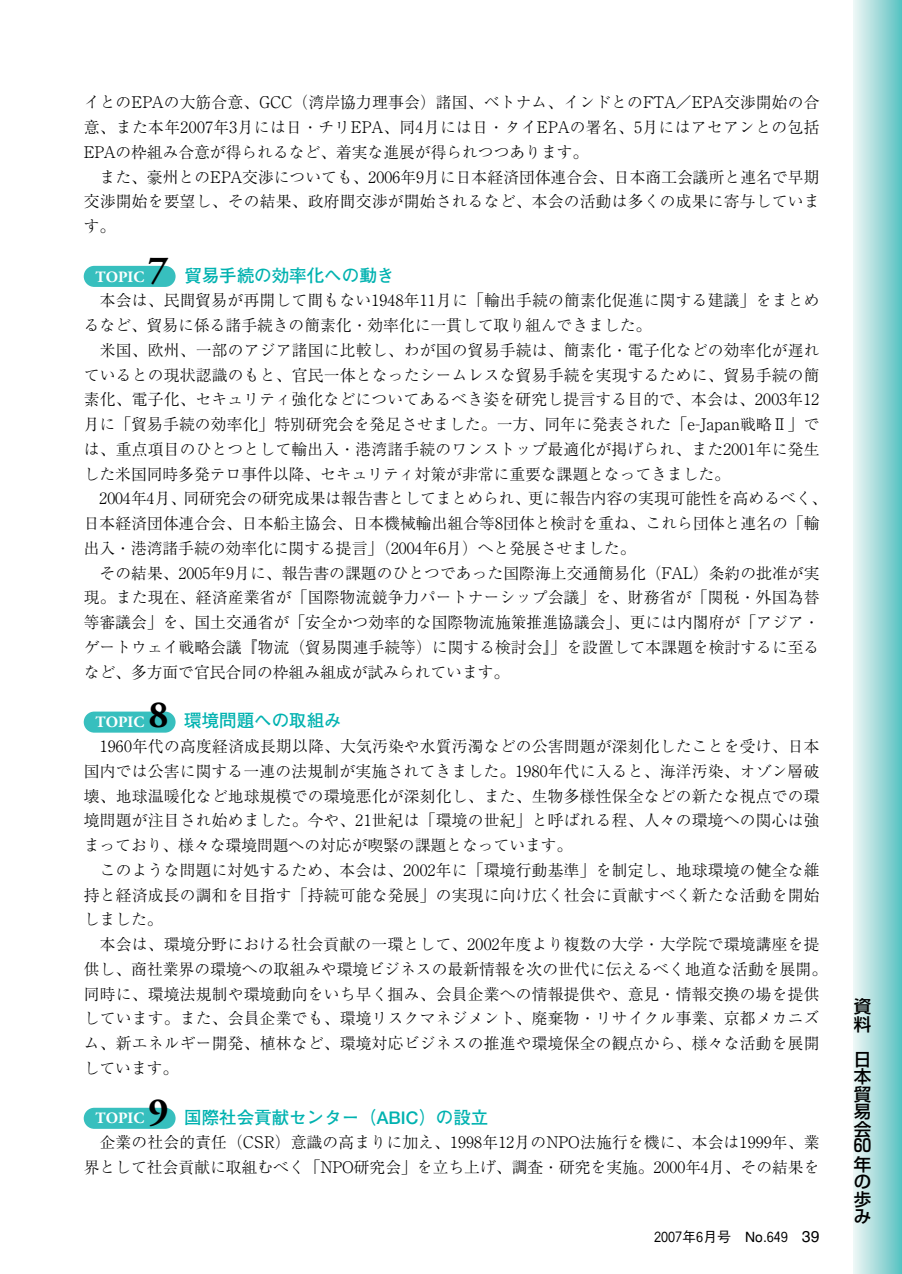
<style>
.page{position:relative;width:902px;height:1274px;background:#fff}
.page>*{position:absolute;margin:0;border:0;box-sizing:border-box;transform-origin:0 0}
.t1{font:700 17.5px "Futo Go B101";color:#00b2b0}
.t2{font:500 17.5px/17.5px "Shin Go";color:#000;text-align:justify}
.t3{font:500 17.5px "Shingo Num";color:#000}
.t4{font:300 15.75px/24.7px "Ryumin";letter-spacing:.005em;color:#000;text-align:justify}
.t5{font:700 15.75px "Adobe Garamond";color:#fff}
.t6{font:14px "Gothic Num";color:#000}
.s1{font-family:"Rm Alpha";font-weight:400}
.s2{font-family:"Ryumin Num";font-weight:400}
.s3{font-family:"Adobe Garamond";font-size:38.5px;color:#000}
.s4{font-family:"Gothic BBB";font-weight:500}
.s5{font-family:"Helvetica";font-size:15.75px}
</style>
<div class="page">
<div style="left:84px;top:266px;width:91px;height:21px;background:#37bfbe;border-radius:11px"></div>
<div style="left:84px;top:712px;width:91px;height:21px;background:#37bfbe;border-radius:11px"></div>
<div style="left:84px;top:1108px;width:91px;height:21px;background:#37bfbe;border-radius:11px"></div>
<div style="left:853px;top:0;width:48px;height:1274px;background:linear-gradient(to right,#f1f6f6,#5fc3c3)"></div>
<p class="t4" style="left:84px;top:92px;width:737px">イとの<span class="s1">EPA</span>の大筋合意、<span class="s1">GCC</span>（湾岸協力理事会）諸国、ベトナム、インドとの<span class="s1">FTA</span>／<span class="s1">EPA</span>交渉開始の合意、また本年<span class="s2">2007</span>年<span class="s2">3</span>月には日・チリ<span class="s1">EPA</span>、同<span class="s2">4</span>月には日・タイ<span class="s1">EPA</span>の署名、<span class="s2">5</span>月にはアセアンとの包括<span class="s1">EPA</span>の枠組み合意が得られるなど、着実な進展が得られつつあります。</p>
<p class="t4" style="left:84px;top:166px;width:737px;text-indent:16px">また、豪州との<span class="s1">EPA</span>交渉についても、<span class="s2">2006</span>年<span class="s2">9</span>月に日本経済団体連合会、日本商工会議所と連名で早期交渉開始を要望し、その結果、政府間交渉が開始されるなど、本会の活動は多くの成果に寄与しています。</p>
<p class="t5" style="left:95px;top:270px;width:50px">TOPIC</p>
<p class="t1" style="left:148px;top:268px;width:247px"><span class="s3">7</span> 貿易手続の効率化への動き</p>
<p class="t4" style="left:84px;top:290px;width:737px;text-indent:16px">本会は、民間貿易が再開して間もない<span class="s2">1948</span>年<span class="s2">11</span>月に「輸出手続の簡素化促進に関する建議」をまとめるなど、貿易に係る諸手続きの簡素化・効率化に一貫して取り組んできました。</p>
<p class="t4" style="left:84px;top:340px;width:737px;text-indent:16px">米国、欧州、一部のアジア諸国に比較し、わが国の貿易手続は、簡素化・電子化などの効率化が遅れているとの現状認識のもと、官民一体となったシームレスな貿易手続を実現するために、貿易手続の簡素化、電子化、セキュリティ強化などについてあるべき姿を研究し提言する目的で、本会は、<span class="s2">2003</span>年<span class="s2">12</span>月に「貿易手続の効率化」特別研究会を発足させました。一方、同年に発表された「<span class="s1">e-Japan</span>戦略Ⅱ」では、重点項目のひとつとして輸出入・港湾諸手続のワンストップ最適化が掲げられ、また<span class="s2">2001</span>年に発生した米国同時多発テロ事件以降、セキュリティ対策が非常に重要な課題となってきました。</p>
<p class="t4" style="left:84px;top:488px;width:745px;text-align:left;text-indent:16px"><span class="s2">2004</span>年<span class="s2">4</span>月、同研究会の研究成果は報告書としてまとめられ、更に報告内容の実現可能性を高めるべく、日本経済団体連合会、日本船主協会、日本機械輸出組合等<span class="s2">8</span>団体と検討を重ね、これら団体と連名の「輸出入・港湾諸手続の効率化に関する提言」（<span class="s2">2004</span>年<span class="s2">6</span>月）へと発展させました。</p>
<p class="t4" style="left:84px;top:563px;width:737px;text-indent:16px">その結果、<span class="s2">2005</span>年<span class="s2">9</span>月に、報告書の課題のひとつであった国際海上交通簡易化（<span class="s1">FAL</span>）条約の批准が実現。また現在、経済産業省が「国際物流競争力パートナーシップ会議」を、財務省が「関税・外国為替等審議会」を、国土交通省が「安全かつ効率的な国際物流施策推進協議会」、更には内閣府が「アジア・ゲートウェイ戦略会議『物流（貿易関連手続等）に関する検討会』」を設置して本課題を検討するに至るなど、多方面で官民合同の枠組み組成が試みられています。</p>
<p class="t5" style="left:95px;top:716px;width:50px">TOPIC</p>
<p class="t1" style="left:148px;top:714px;width:195px"><span class="s3">8</span> 環境問題への取組み</p>
<p class="t4" style="left:84px;top:736px;width:737px;text-indent:16px"><span class="s2">1960</span>年代の高度経済成長期以降、大気汚染や水質汚濁などの公害問題が深刻化したことを受け、日本国内では公害に関する一連の法規制が実施されてきました。<span class="s2">1980</span>年代に入ると、海洋汚染、オゾン層破壊、地球温暖化など地球規模での環境悪化が深刻化し、また、生物多様性保全などの新たな視点での環境問題が注目され始めました。今や、<span class="s2">21</span>世紀は「環境の世紀」と呼ばれる程、人々の環境への関心は強まっており、様々な環境問題への対応が喫緊の課題となっています。</p>
<p class="t4" style="left:84px;top:860px;width:737px;text-indent:16px">このような問題に対処するため、本会は、<span class="s2">2002</span>年に「環境行動基準」を制定し、地球環境の健全な維持と経済成長の調和を目指す「持続可能な発展」の実現に向け広く社会に貢献すべく新たな活動を開始しました。</p>
<p class="t4" style="left:84px;top:934px;width:745px;text-align:left;text-indent:16px">本会は、環境分野における社会貢献の一環として、<span class="s2">2002</span>年度より複数の大学・大学院で環境講座を提供し、商社業界の環境への取組みや環境ビジネスの最新情報を次の世代に伝えるべく地道な活動を展開。同時に、環境法規制や環境動向をいち早く掴み、会員企業への情報提供や、意見・情報交換の場を提供しています。また、会員企業でも、環境リスクマネジメント、廃棄物・リサイクル事業、京都メカニズム、新エネルギー開発、植林など、環境対応ビジネスの推進や環境保全の観点から、様々な活動を展開しています。</p>
<p class="t5" style="left:95px;top:1112px;width:50px">TOPIC</p>
<p class="t1" style="left:148px;top:1110px;width:341px"><span class="s3">9</span> 国際社会貢献センター（ABIC）の設立</p>
<p class="t4" style="left:84px;top:1132px;width:737px;text-align:right">企業の社会的責任（<span class="s1">CSR</span>）意識の高まりに加え、<span class="s2">1998</span>年<span class="s2">12</span>月の<span class="s1">NPO</span>法施行を機に、本会は<span class="s2">1999</span>年、業界として社会貢献に取組むべく「<span class="s1">NPO</span>研究会」を立ち上げ、調査・研究を実施。<span class="s2">2000</span>年<span class="s2">4</span>月、その結果を</p>
<p class="t6" style="left:654px;top:1230px;width:167px">2007<span class="s4">年</span>6<span class="s4">月号　No.</span>649 <span class="s5">39</span></p>
<p class="t2" style="left:853px;top:1000px;width:19px">資料</p>
<p class="t2" style="left:853px;top:1052px;width:19px">日本貿易会</p>
<p class="t3" style="left:853px;top:1136px;width:19px">60</p>
<p class="t2" style="left:853px;top:1157px;width:19px">年の歩み</p>
</div>
